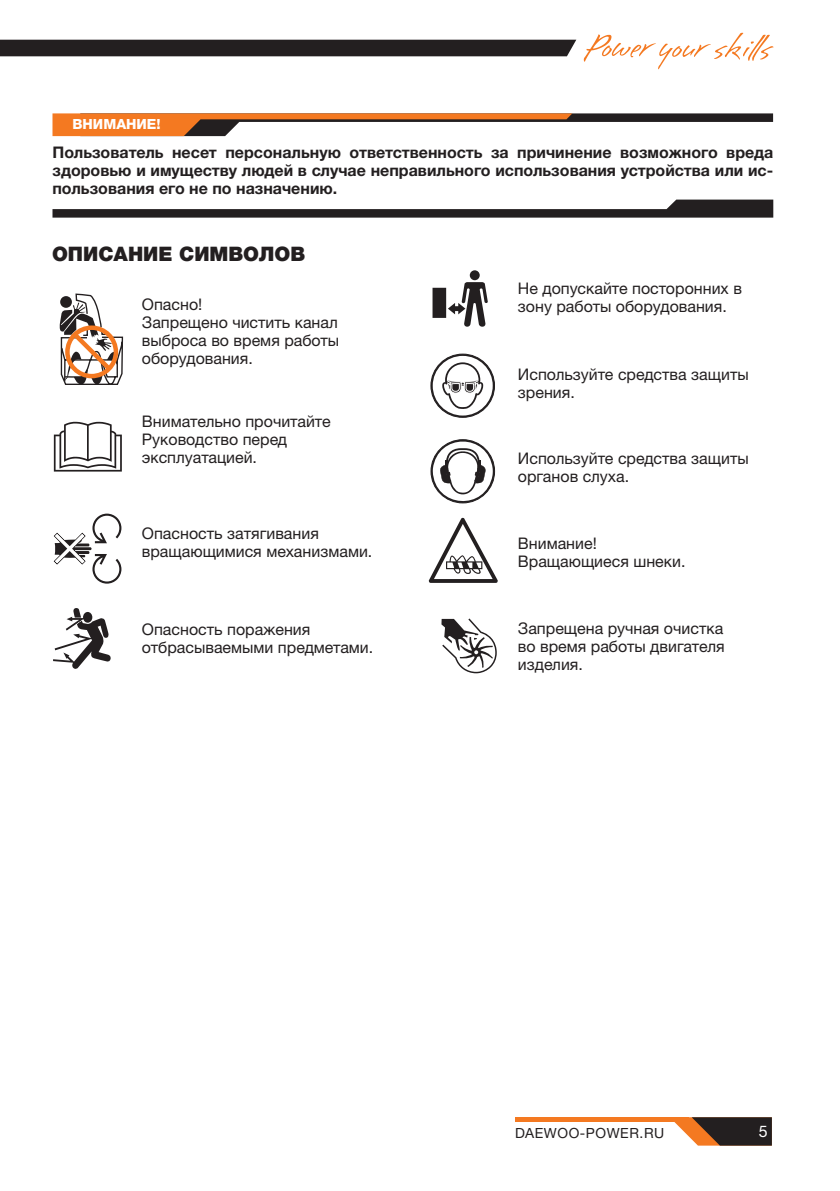
<style>
.page{position:relative;width:840px;height:1191px;background:#fff}
.page>*{position:absolute;margin:0;border:0;box-sizing:border-box;transform-origin:0 0}
.ЗАГОЛОВОК{font:900 20px "Helvetica Neue LTW1 G";color:#231f20}
.Основной_текст{font:16px/18px "Helvetica Neue LTW1 G";color:#231f20}
.Внимание_текст{font:700 16px/18px "Helvetica Neue LTW1 G";color:#231f20;text-align:justify}
.t1{font:16px "Helvetica Neue LTW1 G";color:#fff}
.t2{font:14px "Helvetica Neue LTW1 G";letter-spacing:.04em;color:#231f20}
.t3{font:800 14px "Helvetica Neue LTW1 G";color:#fff}
</style>
<div class="page">
<svg style="left:674px;top:1117px;width:97px;height:28px;background:#654937"></svg>
<div style="left:514px;top:1117px;width:174px;height:5px;background:#f47921"></div>
<div style="left:0;top:40px;width:576px;height:16px;background:#231f20"></div>
<svg style="left:583px;top:33px;width:190px;height:36px"></svg>
<svg style="left:54px;top:422px;width:68px;height:49px"></svg>
<svg style="left:432px;top:439px;width:60px;height:64px"></svg>
<svg style="left:430px;top:354px;width:64px;height:63px"></svg>
<div style="left:430px;top:354px;width:64px;height:63px;border:1px solid #231f20;border-radius:50%"></div>
<div style="left:432px;top:356px;width:60px;height:59px;background:#fff;border-radius:50%"></div>
<svg style="left:442px;top:353px;width:41px;height:56px"></svg>
<svg style="left:53px;top:608px;width:58px;height:61px"></svg>
<svg style="left:432px;top:270px;width:56px;height:57px"></svg>
<svg style="left:54px;top:513px;width:67px;height:70px"></svg>
<svg style="left:428px;top:518px;width:69px;height:65px"></svg>
<svg style="left:59px;top:294px;width:64px;height:91px"></svg>
<div style="left:65px;top:325px;width:53px;height:53px;border:4px solid #f47921;border-radius:50%"></div>
<svg style="left:441px;top:618px;width:55px;height:55px"></svg>
<svg style="left:52px;top:113px;width:720px;height:23px"></svg>
<svg style="left:52px;top:200px;width:720px;height:18px"></svg>
<p class="t3" style="left:72px;top:116px;width:90px">ВНИМАНИЕ!</p>
<p class="Внимание_текст" style="left:52px;top:143px;width:722px">Пользователь несет персональную ответственность за причинение возможного вреда здоровью и имуществу людей в случае неправильного использования устройства или ис&shy;пользования его не по назначению.</p>
<p class="ЗАГОЛОВОК" style="left:52px;top:242px;width:254px">ОПИСАНИЕ СИМВОЛОВ</p>
<p class="Основной_текст" style="left:142px;top:295px;width:199px">Опасно!<br>Запрещено чистить канал выброса во время работы оборудования.</p>
<p class="Основной_текст" style="left:142px;top:412px;width:190px">Внимательно прочитайте<br>Руководство перед эксплуатацией.</p>
<p class="Основной_текст" style="left:517px;top:279px;width:225px">Не допускайте посторонних в зону работы оборудования.</p>
<p class="Основной_текст" style="left:517px;top:365px;width:232px">Используйте средства защиты зрения.</p>
<p class="Основной_текст" style="left:517px;top:449px;width:232px">Используйте средства защиты органов слуха.</p>
<p class="Основной_текст" style="left:142px;top:524px;width:232px">Опасность затягивания вращающимися механизмами.</p>
<p class="Основной_текст" style="left:517px;top:534px;width:169px">Внимание!<br>Вращающиеся шнеки.</p>
<p class="Основной_текст" style="left:142px;top:620px;width:233px">Опасность поражения отбрасываемыми предметами.</p>
<p class="Основной_текст" style="left:517px;top:619px;width:208px;text-align:justify">Запрещена ручная очистка во время работы двигателя изделия.</p>
<p class="t2" style="left:514px;top:1124px;width:151px">DAEWOO-POWER.RU</p>
<p class="t1" style="left:758px;top:1121px;width:10px">5</p>
</div>
